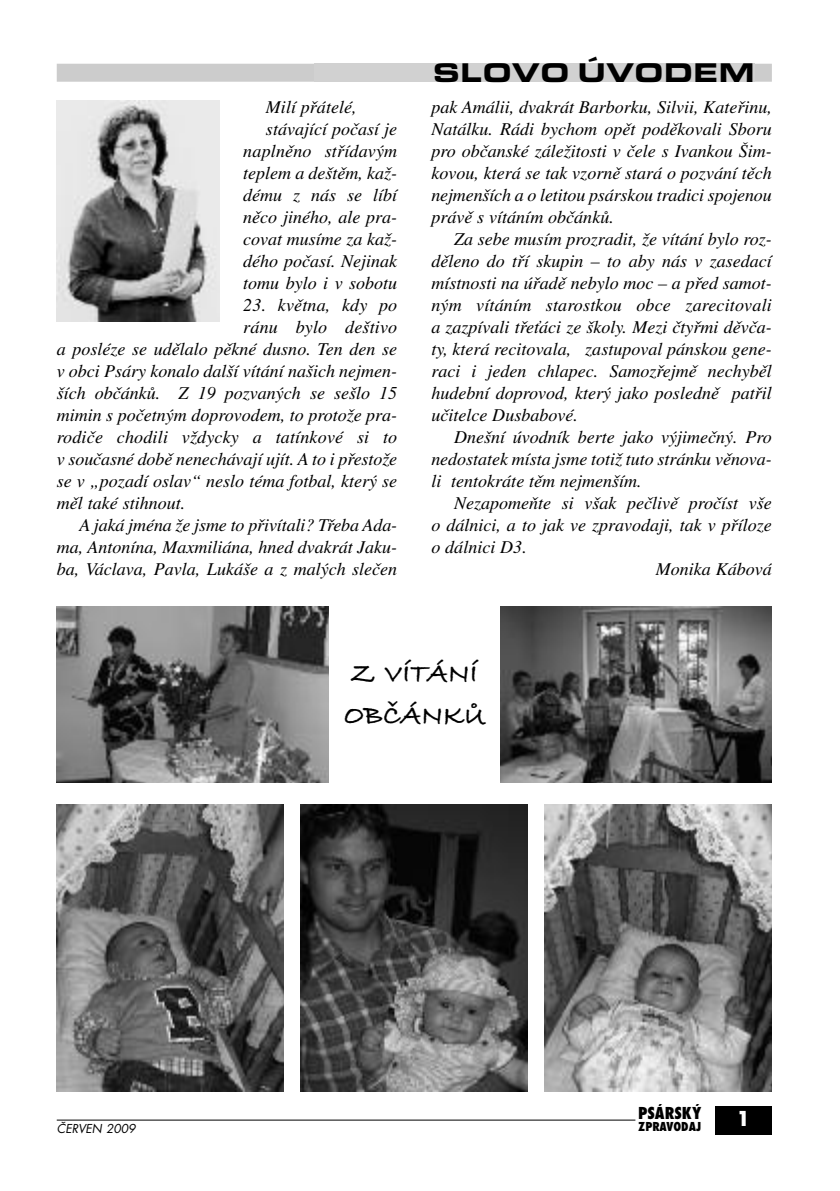
<style>
.page{position:relative;width:840px;height:1191px;background:#fff}
.page>*{position:absolute;margin:0;border:0;box-sizing:border-box;transform-origin:0 0}
.t1{font:28px/42px "Bradley Hand ITCTT Bold";color:#000}
.t2{font:28px "Eurostile TCE Blac Exte";color:#000}
.t3{font:700 20px "Futura CE";color:#fff}
.t4{font:italic 18px/22px "Times CE";color:#000;text-align:justify}
.t5{font:800 condensed 16px "Futura CE";color:#000}
.t6{font:italic 12px "Futura CE";color:#000}
.t7{font:800 condensed 12px "Futura CE";color:#000}
</style>
<div class="page">
<div style="left:57px;top:64px;width:714px;height:18px;background:#ccc"></div>
<svg style="left:314px;top:63px;width:440px;height:1px"></svg>
<div style="left:314px;top:64px;width:440px;height:18px;background:#d1d1d1"></div>
<div style="left:714px;top:1106px;width:57px;height:28px;background:#000"></div>
<hr style="left:57px;top:1119px;width:578px;height:1px;background:#000">
<img style="left:57px;top:101px;width:162px;height:220px">
<img style="left:57px;top:805px;width:226px;height:286px">
<img style="left:300px;top:805px;width:227px;height:286px">
<img style="left:544px;top:805px;width:227px;height:286px">
<img style="left:57px;top:607px;width:272px;height:176px">
<img style="left:500px;top:607px;width:271px;height:176px">
<p class="t4" style="left:266px;top:98px;width:92px">Milí pfiátelé,</p>
<p class="t4" style="left:266px;top:120px;width:133px">stávající poãasí je</p>
<p class="t4" style="left:243px;top:142px;width:155px">naplnûno stfiídav˘m</p>
<p class="t4" style="left:243px;top:164px;width:155px">teplem a de‰tûm, kaÏ-</p>
<p class="t4" style="left:243px;top:186px;width:155px">dému z nás se líbí</p>
<p class="t4" style="left:243px;top:208px;width:155px">nûco jiného, ale pra-</p>
<p class="t4" style="left:243px;top:230px;width:155px">covat musíme za kaÏ-</p>
<p class="t4" style="left:243px;top:252px;width:155px">dého poãasí. Nejinak</p>
<p class="t4" style="left:243px;top:274px;width:155px">tomu bylo i v sobotu</p>
<p class="t4" style="left:243px;top:296px;width:155px">23. kvûtna, kdy po</p>
<p class="t4" style="left:243px;top:318px;width:155px">ránu bylo de‰tivo</p>
<p class="t4" style="left:57px;top:340px;width:342px">a posléze se udûlalo pûkné dusno. Ten den se</p>
<p class="t4" style="left:57px;top:362px;width:342px">v obci Psáry konalo dal‰í vítání na‰ich nejmen-</p>
<p class="t4" style="left:57px;top:384px;width:342px">‰ích obãánkÛ. Z 19 pozvan˘ch se se‰lo 15</p>
<p class="t4" style="left:57px;top:406px;width:342px">mimin s poãetn˘m doprovodem, to protoÏe pra-</p>
<p class="t4" style="left:57px;top:428px;width:342px">rodiãe chodili vÏdycky a tatínkové si to</p>
<p class="t4" style="left:57px;top:450px;width:342px">v souãasné dobû nenechávají ujít. A to i pfiestoÏe</p>
<p class="t4" style="left:57px;top:472px;width:342px">se v „pozadí oslav“ neslo téma fotbal, kter˘ se</p>
<p class="t4" style="left:57px;top:494px;width:130px">mûl také stihnout.</p>
<p class="t4" style="left:79px;top:516px;width:319px">A jaká jména Ïe jsme to pfiivítali? Tfieba Ada-</p>
<p class="t4" style="left:57px;top:538px;width:342px">ma, Antonína, Maxmiliána, hned dvakrát Jaku-</p>
<p class="t4" style="left:57px;top:560px;width:342px">ba, Václava, Pavla, Luká‰e a z mal˘ch sleãen</p>
<h1 class="t2" style="left:432px;top:56px;width:323px">SLOVO ÚVODEM</h1>
<p class="t4" style="left:431px;top:98px;width:342px">pak Amálii, dvakrát Barborku, Silvii, Katefiinu, Natálku. Rádi bychom opût podûkovali Sboru pro obãanské záleÏitosti v ãele s Ivankou ·im&shy;kovou, která se tak vzornû stará o pozvání tûch nejmen‰ích a o letitou psárskou tradici spojenou právû s vítáním obãánkÛ.</p>
<p class="t4" style="left:431px;top:230px;width:342px;text-indent:23px">Za sebe musím prozradit, Ïe vítání bylo roz&shy;dûleno do tfií skupin – to aby nás v zasedací místnosti na úfiadû nebylo moc – a pfied samot&shy;n˘m vítáním starostkou obce zarecitovali a zazpívali tfieÈáci ze ‰koly. Mezi ãtyfimi dûvãa&shy;ty, která recitovala, zastupoval pánskou gene&shy;raci i jeden chlapec. Samozfiejmû nechybûl hudební doprovod, kter˘ jako poslednû patfiil uãitelce Dusbabové.</p>
<p class="t4" style="left:431px;top:428px;width:342px;text-indent:23px">Dne‰ní úvodník berte jako v˘jimeãn˘. Pro nedostatek místa jsme totiÏ tuto stránku vûnova&shy;li tentokráte tûm nejmen‰ím.</p>
<p class="t4" style="left:454px;top:494px;width:319px">NezapomeÀte si v‰ak peãlivû proãíst v‰e</p>
<p class="t4" style="left:431px;top:516px;width:342px">o dálnici, a to jak ve zpravodaji, tak v pfiíloze</p>
<p class="t4" style="left:431px;top:538px;width:97px">o dálnici D3.</p>
<p class="t4" style="left:655px;top:560px;width:117px">Monika Kábová</p>
<h1 class="t1" style="left:343px;top:651px;width:142px">Z VÍTÁNÍ<br>OBČÁNKŮ</h1>
<p class="t5" style="left:637px;top:1106px;width:65px">PSÁRSKÝ</p>
<p class="t6" style="left:57px;top:1123px;width:80px">ČERVEN 2009</p>
<p class="t7" style="left:638px;top:1121px;width:64px">ZPRAVODAJ</p>
<p class="t3" style="left:736px;top:1109px;width:15px">1</p>
</div>
